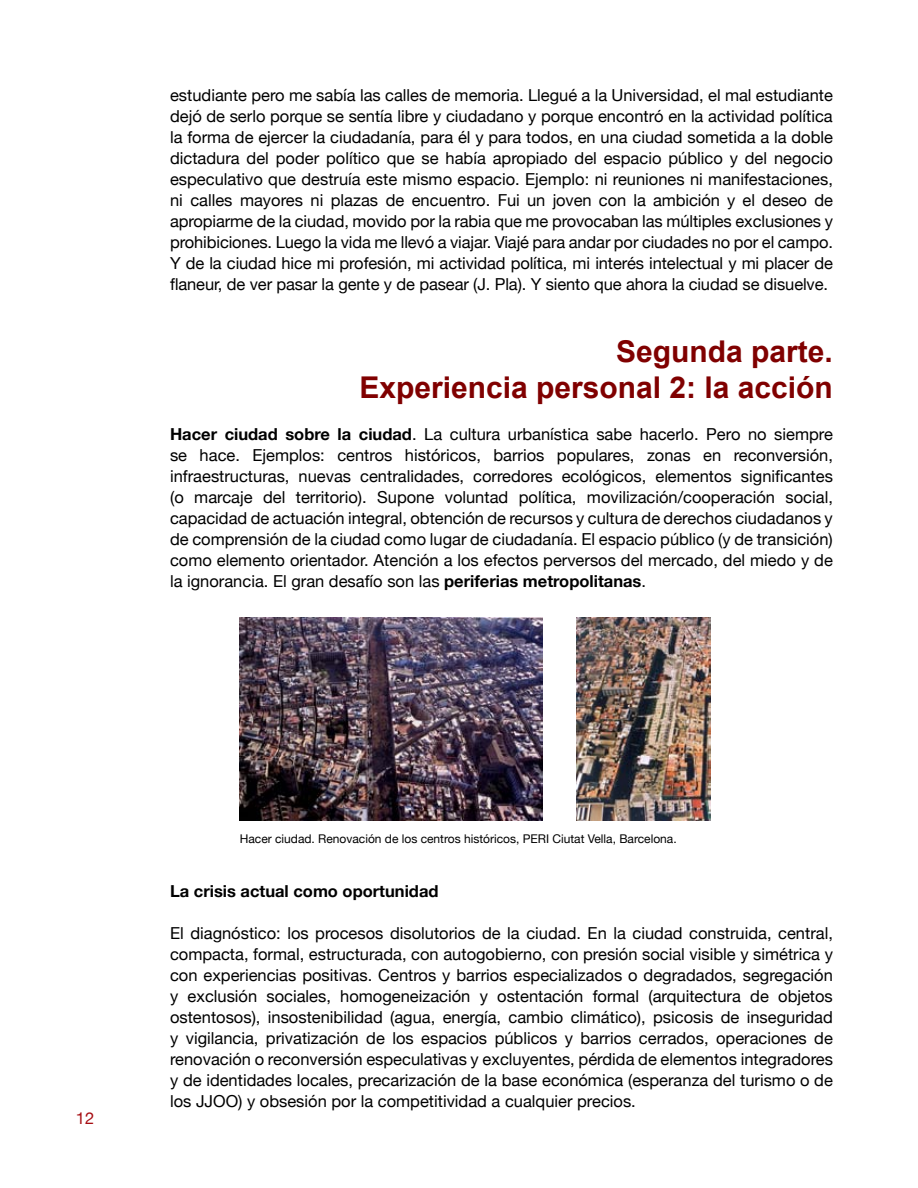
<style>
.page{position:relative;width:918px;height:1188px;background:#fff}
.page>*{position:absolute;margin:0;border:0;box-sizing:border-box;transform-origin:0 0}
.t1{font:700 30px/36px "Arial";color:#800000;text-align:right}
.t2{font:16.5px/21px "Helvetica Neue";color:#000;text-align:justify}
.t3{font:700 16.5px "Helvetica Neue";color:#000}
.t4{font:16.5px "Helvetica Neue";color:#a70e13}
.t5{font:12px "Helvetica Neue";color:#000}
.s1{font-weight:700}
</style>
<div class="page">
<img style="left:240px;top:618px;width:303px;height:202px">
<img style="left:576px;top:618px;width:134px;height:202px">
<p class="t2" style="left:170px;top:84px;width:664px;text-align:left">estudiante pero me sabía las calles de memoria. Llegué a la Universidad, el mal estudiante dejó de serlo porque se sentía libre y ciudadano y porque encontró en la actividad política la forma de ejercer la ciudadanía, para él y para todos, en una ciudad sometida a la doble dictadura del poder político que se había apropiado del espacio público y del negocio especulativo que destruía este mismo espacio. Ejemplo: ni reuniones ni manifestaciones, ni calles mayores ni plazas de encuentro. Fui un joven con la ambición y el deseo de apropiarme de la ciudad, movido por la rabia que me provocaban las múltiples exclusiones y prohibiciones. Luego la vida me llevó a viajar. Viajé para andar por ciudades no por el campo.<br>Y de la ciudad hice mi profesión, mi actividad política, mi interés intelectual y mi placer de flaneur, de ver pasar la gente y de pasear (J. Pla). Y siento que ahora la ciudad se disuelve.</p>
<h1 class="t1" style="left:359px;top:334px;width:475px">Segunda parte.<br>Experiencia personal 2: la acción</h1>
<p class="t2" style="left:170px;top:423px;width:664px"><span class="s1">Hacer ciudad sobre la ciudad</span>. La cultura urbanística sabe hacerlo. Pero no siempre se hace. Ejemplos: centros históricos, barrios populares, zonas en reconversión, infraestructuras, nuevas centralidades, corredores ecológicos, elementos significantes (o marcaje del territorio). Supone voluntad política, movilización/cooperación social, capacidad de actuación integral, obtención de recursos y cultura de derechos ciudadanos y de comprensión de la ciudad como lugar de ciudadanía. El espacio público (y de transición) como elemento orientador. Atención a los efectos perversos del mercado, del miedo y de la ignorancia. El gran desafío son las <span class="s1">periferias metropolitanas</span>.</p>
<p class="t4" style="left:76px;top:1109px;width:20px">12</p>
<p class="t5" style="left:240px;top:831px;width:436px">Hacer ciudad. Renovación de los centros históricos, PERI Ciutat Vella, Barcelona.</p>
<p class="t3" style="left:170px;top:881px;width:270px">La crisis actual como oportunidad</p>
<p class="t2" style="left:170px;top:922px;width:664px">El diagnóstico: los procesos disolutorios de la ciudad. En la ciudad construida, central, compacta, formal, estructurada, con autogobierno, con presión social visible y simétrica y con experiencias positivas. Centros y barrios especializados o degradados, segregación y exclusión sociales, homogeneización y ostentación formal (arquitectura de objetos ostentosos), insostenibilidad (agua, energía, cambio climático), psicosis de inseguridad y vigilancia, privatización de los espacios públicos y barrios cerrados, operaciones de renovación o reconversión especulativas y excluyentes, pérdida de elementos integradores y de identidades locales, precarización de la base económica (esperanza del turismo o de los JJOO) y obsesión por la competitividad a cualquier precios.</p>
</div>
